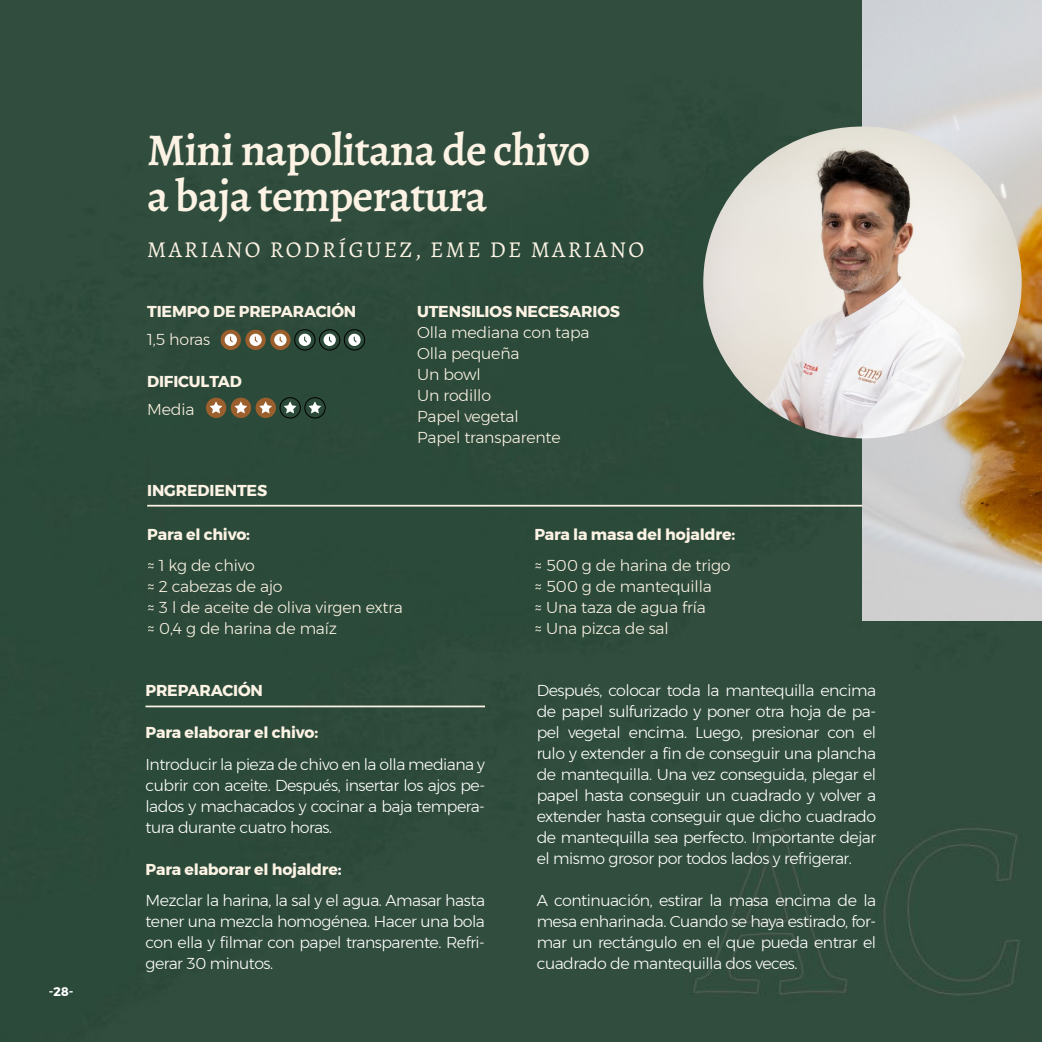
<style>
.page{position:relative;width:1042px;height:1042px;background:#304c3d}
.page>*{position:absolute;margin:0;border:0;box-sizing:border-box;transform-origin:0 0}
.t1{font:600 45.5px/45.9px "Alegreya";letter-spacing:-.02em;color:#fcf3e4}
.t2{font:22.75px "Alegreya";letter-spacing:.1em;color:#fcf3e4}
.t3{font:300 15.75px/21px "Montserrat";letter-spacing:-.03em;color:#fff;text-align:justify}
.t4{font:300 15.75px/21px "Montserrat";letter-spacing:-.01em;color:#fcf3e4}
.t5{font:700 15.75px "Montserrat";letter-spacing:-.01em;color:#fcf3e4}
.t6{font:700 12.42px "Montserrat";color:#fff}
.s1{font-weight:700;color:#fcf3e4}
.s2{font-weight:700}
</style>
<div class="page">
<hr style="left:147px;top:505px;width:737px;height:1px;background:#fcf3e4">
<img style="left:862px;top:0;width:180px;height:620px">
<img style="left:703px;top:126px;width:318px;height:312px">
<svg style="left:308px;top:401px;width:13px;height:12px"></svg>
<div style="left:305px;top:397px;width:20px;height:21px;border:1px solid #000;border-radius:50%"></div>
<svg style="left:221px;top:330px;width:20px;height:20px"></svg>
<svg style="left:225px;top:334px;width:12px;height:12px"></svg>
<div style="left:294px;top:329px;width:21px;height:21px;border:1px solid #000;border-radius:50%"></div>
<svg style="left:299px;top:334px;width:12px;height:12px"></svg>
<div style="left:245px;top:330px;width:21px;height:20px;background:#9b5f2e;border-radius:50%"></div>
<svg style="left:249px;top:334px;width:13px;height:12px"></svg>
<svg style="left:255px;top:337px;width:3px;height:5px"></svg>
<svg style="left:270px;top:330px;width:20px;height:20px"></svg>
<svg style="left:274px;top:334px;width:12px;height:12px"></svg>
<div style="left:206px;top:398px;width:20px;height:20px;background:#9b5f2e;border-radius:50%"></div>
<svg style="left:210px;top:401px;width:12px;height:12px"></svg>
<svg style="left:284px;top:401px;width:12px;height:12px"></svg>
<div style="left:280px;top:397px;width:21px;height:21px;border:1px solid #000;border-radius:50%"></div>
<div style="left:231px;top:398px;width:20px;height:20px;background:#9b5f2e;border-radius:50%"></div>
<svg style="left:234px;top:401px;width:13px;height:12px"></svg>
<div style="left:256px;top:398px;width:20px;height:20px;background:#9b5f2e;border-radius:50%"></div>
<svg style="left:259px;top:401px;width:13px;height:12px"></svg>
<div style="left:319px;top:329px;width:21px;height:21px;border:1px solid #000;border-radius:50%"></div>
<svg style="left:323px;top:334px;width:13px;height:12px"></svg>
<div style="left:344px;top:329px;width:21px;height:21px;border:1px solid #000;border-radius:50%"></div>
<svg style="left:348px;top:334px;width:13px;height:12px"></svg>
<hr style="left:145px;top:705px;width:340px;height:2px;background:#fcf3e4">
<p class="t6" style="left:49px;top:981px;width:26px">-28-</p>
<h1 class="t1" style="left:147px;top:127px;width:445px">Mini napolitana de chivo a baja temperatura</h1>
<h2 class="t2" style="left:147px;top:235px;width:498px">MARIANO RODRÍGUEZ, EME DE MARIANO</h2>
<p class="t5" style="left:147px;top:298px;width:211px">TIEMPO DE PREPARACIÓN</p>
<p class="t4" style="left:147px;top:328px;width:64px">1,5 horas</p>
<p class="t5" style="left:147px;top:368px;width:96px">DIFICULTAD</p>
<p class="t4" style="left:147px;top:398px;width:49px">Media</p>
<p class="t5" style="left:147px;top:478px;width:121px">INGREDIENTES</p>
<p class="t5" style="left:147px;top:521px;width:104px">Para el chivo:</p>
<p class="t4" style="left:147px;top:555px;width:257px">≈ 1 kg de chivo<br>≈ 2 cabezas de ajo<br>≈ 3 l de aceite de oliva virgen extra ≈ 0,4 g de harina de maíz</p>
<p class="t5" style="left:417px;top:298px;width:204px">UTENSILIOS NECESARIOS</p>
<p class="t4" style="left:417px;top:321px;width:174px">Olla mediana con tapa<br>Olla pequeña<br>Un bowl<br>Un rodillo<br>Papel vegetal<br>Papel transparente</p>
<p class="t5" style="left:534px;top:521px;width:202px">Para la masa del hojaldre:</p>
<p class="t4" style="left:534px;top:555px;width:198px">≈ 500 g de harina de trigo ≈ 500 g de mantequilla<br>≈ Una taza de agua fría<br>≈ Una pizca de sal</p>
<p class="t5" style="left:145px;top:678px;width:119px">PREPARACIÓN</p>
<p class="t5" style="left:145px;top:720px;width:174px">Para elaborar el chivo:</p>
<p class="t3" style="left:145px;top:753px;width:341px">Introducir la pieza de chivo en la olla mediana y cubrir con aceite. Después, insertar los ajos pe&shy;lados y machacados y cocinar a baja tempera&shy;tura durante cuatro horas.</p>
<p class="t3" style="left:145px;top:853px;width:341px;line-height:31.5px"><span class="s1">Para elaborar el hojaldre</span><span class="s2">:<br></span>Mezclar la harina, la sal y el agua. Amasar hasta</p>
<p class="t3" style="left:145px;top:911px;width:341px">tener una mezcla homogénea. Hacer una bola con ella y filmar con papel transparente. Refri&shy;gerar 30 minutos.</p>
<p class="t3" style="left:537px;top:679px;width:341px">Después, colocar toda la mantequilla encima de papel sulfurizado y poner otra hoja de pa&shy;pel vegetal encima. Luego, presionar con el rulo y extender a fin de conseguir una plancha de mantequilla. Una vez conseguida, plegar el papel hasta conseguir un cuadrado y volver a extender hasta conseguir que dicho cuadrado de mantequilla sea perfecto. Importante dejar el mismo grosor por todos lados y refrigerar.</p>
<p class="t3" style="left:537px;top:889px;width:341px">A continuación, estirar la masa encima de la mesa enharinada. Cuando se haya estirado, for&shy;mar un rectángulo en el que pueda entrar el cuadrado de mantequilla dos veces.</p>
</div>
